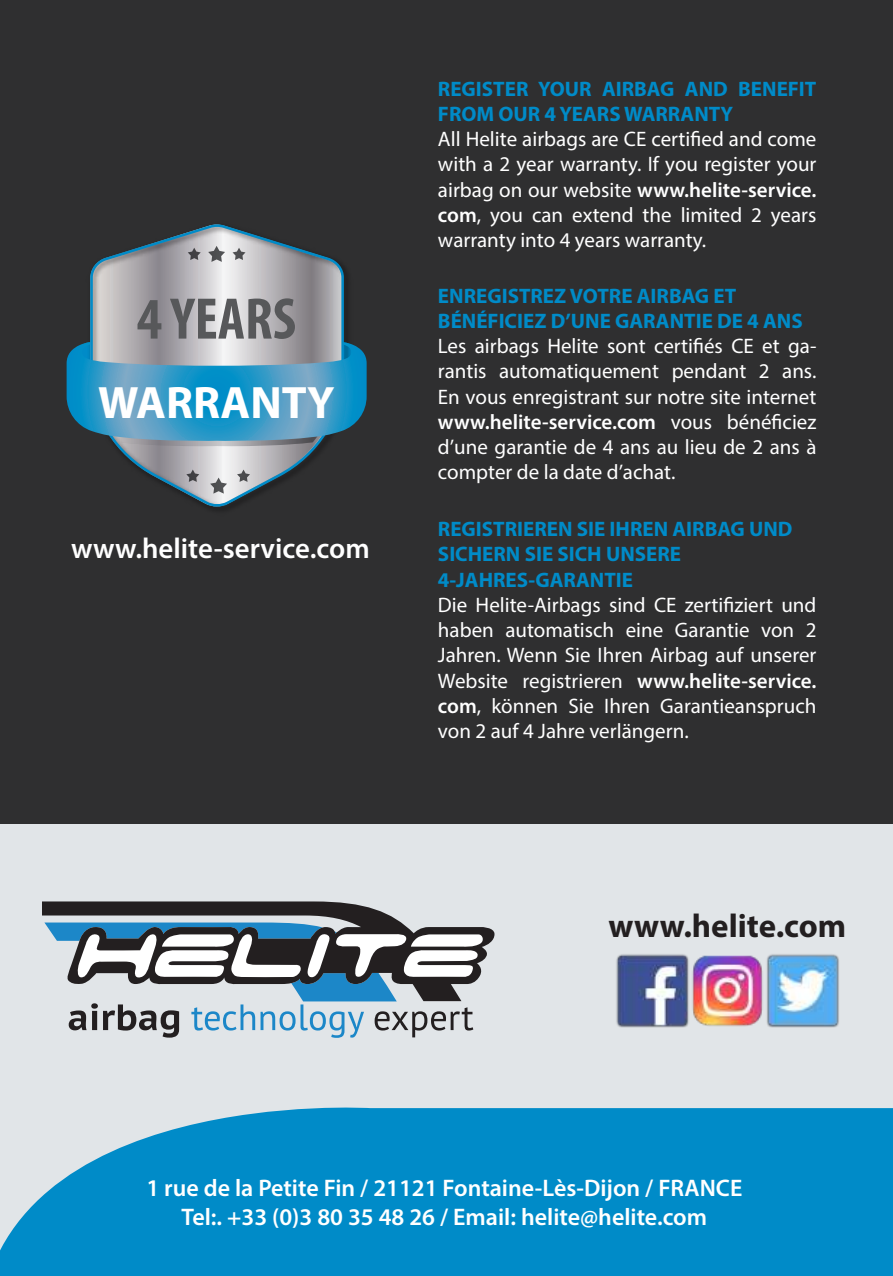
<style>
.page{position:relative;width:893px;height:1276px;background:#fff}
.page>*{position:absolute;margin:0;border:0;box-sizing:border-box;transform-origin:0 0}
.t1{font:700 condensed 59.1px "Myriad Pro";color:#57585a}
.t2{font:700 45.6px "Myriad Pro";color:#fff}
.t3{font:700 33px "Myriad Pro";color:#231f20}
.t4{font:600 28.8px "Myriad Pro";color:#fff}
.t5{font:600 24px/28.8px "Myriad Pro";color:#fff;text-align:center}
.t6{font:21px/25.2px "Myriad Pro";color:#fff;text-align:justify}
.t7{font:700 21px/25.2px "Myriad Pro";color:#008bc8}
.s1{font-weight:600}
</style>
<div class="page">
<div style="left:0;top:780px;width:893px;height:496px;background:#e1e5e8"></div>
<div style="left:0;top:0;width:893px;height:823px;background:#2f2f30"></div>
<svg style="left:0;top:1107px;width:893px;height:169px;background:#1392ca"></svg>
<svg style="left:43px;top:901px;width:451px;height:137px"></svg>
<img style="left:616px;top:954px;width:223px;height:73px">
<svg style="left:90px;top:224px;width:255px;height:286px"></svg>
<svg style="left:67px;top:342px;width:300px;height:104px;background:#5197b8"></svg>
<svg style="left:188px;top:248px;width:13px;height:12px"></svg>
<svg style="left:233px;top:248px;width:12px;height:12px"></svg>
<svg style="left:208px;top:246px;width:17px;height:16px"></svg>
<svg style="left:186px;top:469px;width:13px;height:13px"></svg>
<svg style="left:237px;top:469px;width:13px;height:13px"></svg>
<svg style="left:210px;top:477px;width:17px;height:16px"></svg>
<h1 class="t1" style="left:137px;top:282px;width:161px">4 YEARS</h1>
<h2 class="t2" style="left:98px;top:373px;width:238px">WARRANTY</h2>
<h3 class="t4" style="left:71px;top:529px;width:300px">www.helite-service.com</h3>
<p class="t7" style="left:438px;top:75px;width:380px">REGISTER YOUR AIRBAG AND BENEFIT<br>FROM OUR 4 YEARS WARRANTY</p>
<p class="t6" style="left:438px;top:126px;width:380px">All Helite airbags are CE certified and come with a 2 year warranty. If you register your airbag on our website <span class="s1">www.helite-service. com</span>, you can extend the limited 2 years warranty into 4 years warranty.</p>
<p class="t7" style="left:438px;top:282px;width:366px">ENREGISTREZ VOTRE AIRBAG ET<br>BÉNÉFICIEZ D’UNE GARANTIE DE 4 ANS</p>
<p class="t6" style="left:438px;top:333px;width:380px">Les airbags Helite sont certifiés CE et ga&shy;rantis automatiquement pendant 2 ans.<br>En vous enregistrant sur notre site internet <span class="s1">www.helite-service.com</span> vous bénéficiez d’une garantie de 4 ans au lieu de 2 ans à compter de la date d’achat.</p>
<p class="t7" style="left:438px;top:516px;width:356px">REGISTRIEREN SIE IHREN AIRBAG UND<br>SICHERN SIE SICH UNSERE<br>4-JAHRES-GARANTIE</p>
<p class="t6" style="left:438px;top:592px;width:380px">Die Helite-Airbags sind CE zertifiziert und haben automatisch eine Garantie von 2<br>Jahren. Wenn Sie Ihren Airbag auf unserer Website registrieren <span class="s1">www.helite-service. com</span>, können Sie Ihren Garantieanspruch von 2 auf 4 Jahre verlängern.</p>
<h3 class="t3" style="left:609px;top:904px;width:239px">www.helite.com</h3>
<p class="t5" style="left:146px;top:1173px;width:597px">1 rue de la Petite Fin / 21121 Fontaine-Lès-Dijon / FRANCE<br>Tel:. +33 (0)3 80 35 48 26 / Email: helite@helite.com</p>
</div>
